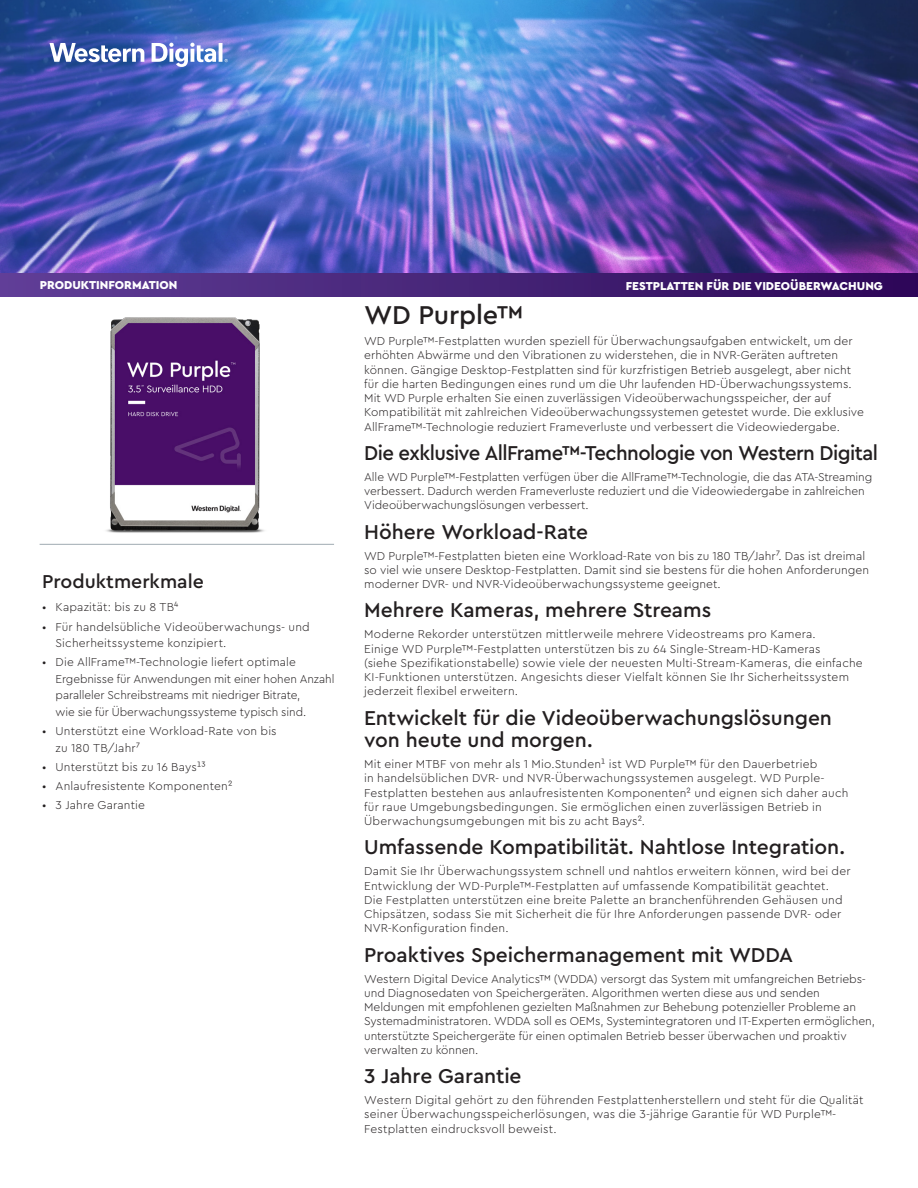
<style>
.page{position:relative;width:918px;height:1188px;background:#fff}
.page>*{position:absolute;margin:0;border:0;box-sizing:border-box;transform-origin:0 0}
.t1{font:500 27px "Cera PRO";letter-spacing:-.005em;color:#231f20}
.t2{font:500 21px/22.5px "Cera PRO";letter-spacing:-.005em;color:#231f20}
.t3{font:500 21px "Cera PRO";letter-spacing:-.03em;color:#231f20}
.t4{font:500 19.5px "Cera PRO";color:#231f20}
.t5{font:300 12px/14.2px "Cera PRO";letter-spacing:.005em;color:#231f20}
.t6{font:900 12px "Cera PRO";color:#fff}
</style>
<div class="page">
<hr style="left:40px;top:544px;width:294px;height:1px;background:#9faab2">
<img style="left:0;top:0;width:918px;height:273px">
<svg style="left:49px;top:43px;width:95px;height:19px"></svg>
<svg style="left:152px;top:43px;width:76px;height:24px"></svg>
<div style="left:0;top:273px;width:918px;height:24px;background:linear-gradient(to right,#603f97,#2d0858)"></div>
<img style="left:106px;top:317px;width:159px;height:216px">
<p class="t6" style="left:40px;top:277px;width:139px">PRODUKTINFORMATION</p>
<p class="t6" style="left:626px;top:278px;width:259px">FESTPLATTEN FÜR DIE VIDEOÜBERWACHUNG</p>
<h1 class="t1" style="left:364px;top:297px;width:161px">WD Purple™</h1>
<p class="t5" style="left:364px;top:334px;width:501px">WD Purple™-Festplatten wurden speziell für Überwachungsaufgaben entwickelt, um der erhöhten Abwärme und den Vibrationen zu widerstehen, die in NVR-Geräten auftreten können. Gängige Desktop-Festplatten sind für kurzfristigen Betrieb ausgelegt, aber nicht für die harten Bedingungen eines rund um die Uhr laufenden HD-Überwachungssystems.<br>Mit WD Purple erhalten Sie einen zuverlässigen Videoüberwachungsspeicher, der auf Kompatibilität mit zahlreichen Videoüberwachungssystemen getestet wurde. Die exklusive AllFrame™-Technologie reduziert Frameverluste und verbessert die Videowiedergabe.</p>
<h2 class="t3" style="left:364px;top:439px;width:515px">Die exklusive AllFrameTM-Technologie von Western Digital</h2>
<p class="t5" style="left:364px;top:469px;width:510px">Alle WD Purple™-Festplatten verfügen über die AllFrame™-Technologie, die das ATA-Streaming verbessert. Dadurch werden Frameverluste reduziert und die Videowiedergabe in zahlreichen<br>Videoüberwachungslösungen verbessert.</p>
<h2 class="t2" style="left:364px;top:520px;width:225px">Höhere Workload-Rate</h2>
<p class="t5" style="left:364px;top:548px;width:506px">WD Purple™-Festplatten bieten eine Workload-Rate von bis zu 180 TB/Jahr⁷. Das ist dreimal so viel wie unsere Desktop-Festplatten. Damit sind sie bestens für die hohen Anforderungen moderner DVR- und NVR-Videoüberwachungssysteme geeignet.</p>
<h2 class="t2" style="left:364px;top:598px;width:349px">Mehrere Kameras, mehrere Streams</h2>
<p class="t5" style="left:364px;top:627px;width:500px">Moderne Rekorder unterstützen mittlerweile mehrere Videostreams pro Kamera.<br>Einige WD Purple™-Festplatten unterstützen bis zu 64 Single-Stream-HD-Kameras<br>(siehe Spezifikationstabelle) sowie viele der neuesten Multi-Stream-Kameras, die einfache KI-Funktionen unterstützen. Angesichts dieser Vielfalt können Sie Ihr Sicherheitssystem jederzeit flexibel erweitern.</p>
<h2 class="t2" style="left:364px;top:706px;width:469px">Entwickelt für die Videoüberwachungslösungen von heute und morgen.</h2>
<p class="t5" style="left:364px;top:757px;width:486px">Mit einer MTBF von mehr als 1 Mio.Stunden¹ ist WD Purple™ für den Dauerbetrieb<br>in handelsüblichen DVR- und NVR-Überwachungssystemen ausgelegt. WD Purple-Festplatten bestehen aus anlaufresistenten Komponenten² und eignen sich daher auch für raue Umgebungsbedingungen. Sie ermöglichen einen zuverlässigen Betrieb in Überwachungsumgebungen mit bis zu acht Bays².</p>
<h2 class="t2" style="left:364px;top:835px;width:482px">Umfassende Kompatibilität. Nahtlose Integration.</h2>
<p class="t5" style="left:364px;top:864px;width:488px">Damit Sie Ihr Überwachungssystem schnell und nahtlos erweitern können, wird bei der Entwicklung der WD-Purple™-Festplatten auf umfassende Kompatibilität geachtet.<br>Die Festplatten unterstützen eine breite Palette an branchenführenden Gehäusen und Chipsätzen, sodass Sie mit Sicherheit die für Ihre Anforderungen passende DVR- oder NVR-Konfiguration finden.</p>
<h2 class="t2" style="left:364px;top:943px;width:430px">Proaktives Speichermanagement mit WDDA</h2>
<p class="t5" style="left:364px;top:971px;width:512px">Western Digital Device Analytics™ (WDDA) versorgt das System mit umfangreichen Betriebs&shy;und Diagnosedaten von Speichergeräten. Algorithmen werten diese aus und senden Meldungen mit empfohlenen gezielten Maßnahmen zur Behebung potenzieller Probleme an Systemadministratoren. WDDA soll es OEMs, Systemintegratoren und IT-Experten ermöglichen, unterstützte Speichergeräte für einen optimalen Betrieb besser überwachen und proaktiv verwalten zu können.</p>
<h2 class="t2" style="left:364px;top:1064px;width:159px">3 Jahre Garantie</h2>
<p class="t5" style="left:364px;top:1093px;width:501px">Western Digital gehört zu den führenden Festplattenherstellern und steht für die Qualität seiner Überwachungsspeicherlösungen, was die 3-jährige Garantie für WD Purple™-<br>Festplatten eindrucksvoll beweist.</p>
<h3 class="t4" style="left:42px;top:569px;width:163px">Produktmerkmale</h3>
<p class="t5" style="left:42px;top:600px;width:138px">• Kapazität: bis zu 8 TB⁴</p>
<p class="t5" style="left:56px;top:618px;width:256px;line-height:16.5px;text-indent:-14px">• Für handelsübliche Videoüberwachungs- und<br>Sicherheitssysteme konzipiert.</p>
<p class="t5" style="left:56px;top:654px;width:280px;line-height:16.5px;text-indent:-14px">• Die AllFrame™-Technologie liefert optimale Ergebnisse für Anwendungen mit einer hohen Anzahl paralleler Schreibstreams mit niedriger Bitrate,<br>wie sie für Überwachungssysteme typisch sind.</p>
<p class="t5" style="left:56px;top:722px;width:223px;line-height:16.5px;text-indent:-14px">• Unterstützt eine Workload-Rate von bis zu 180 TB/Jahr⁷</p>
<p class="t5" style="left:42px;top:759px;width:165px">• Unterstützt bis zu 16 Bays¹³</p>
<p class="t5" style="left:42px;top:778px;width:192px">• Anlaufresistente Komponenten²</p>
<p class="t5" style="left:42px;top:797px;width:104px">• 3 Jahre Garantie</p>
</div>
